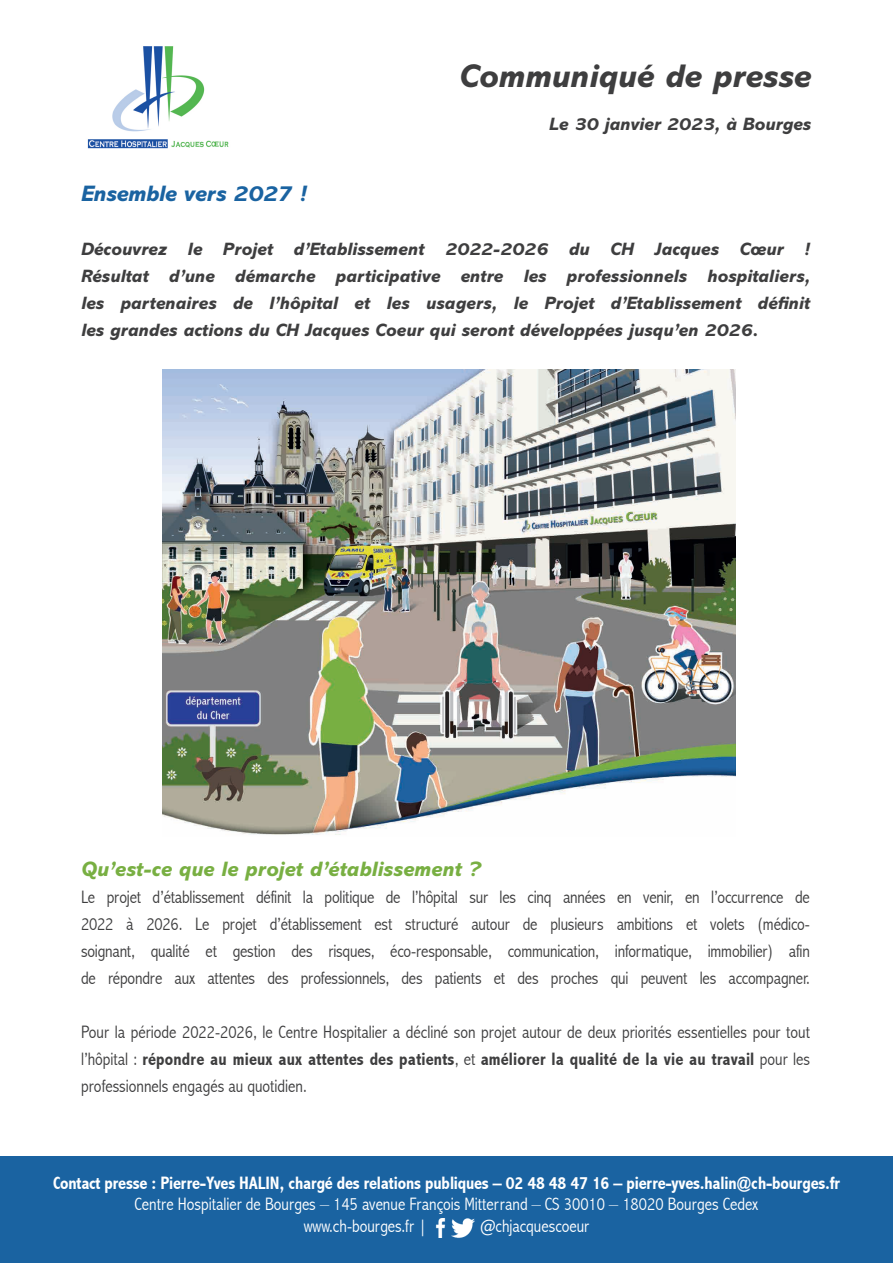
<style>
.page{position:relative;width:893px;height:1263px;background:#fff}
.page>*{position:absolute;margin:0;border:0;box-sizing:border-box;transform-origin:0 0}
.t1{font:italic 800 33px "Abadi MT Std";color:#3e3e3f}
.t2{font:italic 800 22.5px "Abadi MT Std";letter-spacing:-.01em;color:#1a63a1}
.t3{font:italic 800 21px "Abadi MT Std";color:#78af42}
.t4{font:300 condensed 18px/27px "Abadi";color:#3e3e3f;text-align:justify}
.t5{font:italic 800 18px/27px "Abadi MT Std";color:#3e3e3f;text-align:justify}
.t6{font:300 condensed 18px/21.6px "Abadi";color:#fff}
.t7{font:700 condensed 18px "Abadi";letter-spacing:-.01em;color:#fff}
.s1{font-weight:700}
</style>
<div class="page">
<img style="left:87px;top:46px;width:142px;height:103px">
<div style="left:0;top:1157px;width:893px;height:106px;background:#1a63a1"></div>
<img style="left:435px;top:1219px;width:11px;height:18px">
<img style="left:451px;top:1218px;width:23px;height:20px">
<img style="left:162px;top:369px;width:573px;height:466px">
<p class="t2" style="left:81px;top:181px;width:227px">Ensemble vers 2027 !</p>
<h1 class="t1" style="left:459px;top:57px;width:353px">Communiqué de presse</h1>
<p class="t5" style="left:549px;top:111px;width:263px">Le 30 janvier 2023, à Bourges</p>
<p class="t5" style="left:81px;top:236px;width:731px">Découvrez le Projet d’Etablissement 2022-2026 du CH Jacques Cœur !<br>Résultat d’une démarche participative entre les professionnels hospitaliers, les partenaires de l’hôpital et les usagers, le Projet d’Etablissement définit les grandes actions du CH Jacques Coeur qui seront développées jusqu’en 2026.</p>
<p class="t3" style="left:81px;top:857px;width:401px">Qu’est-ce que le projet d’établissement ?</p>
<p class="t4" style="left:81px;top:884px;width:730px">Le projet d’établissement définit la politique de l’hôpital sur les cinq années en venir, en l’occurrence de 2022 à 2026. Le projet d’établissement est structuré autour de plusieurs ambitions et volets (médico&shy;soignant, qualité et gestion des risques, éco-responsable, communication, informatique, immobilier) afin de répondre aux attentes des professionnels, des patients et des proches qui peuvent les accompagner.</p>
<p class="t4" style="left:81px;top:1019px;width:731px">Pour la période 2022-2026, le Centre Hospitalier a décliné son projet autour de deux priorités essentielles pour tout l’hôpital : <span class="s1">répondre au mieux aux attentes des patients</span>, et <span class="s1">améliorer la qualité de la vie au travail</span> pour les professionnels engagés au quotidien.</p>
<p class="t7" style="left:53px;top:1172px;width:788px">Contact presse : Pierre-Yves HALIN, chargé des relations publiques – 02 48 48 47 16 – pierre-yves.halin@ch-bourges.fr</p>
<p class="t6" style="left:304px;top:1193px;width:456px;text-indent:-169px">Centre Hospitalier de Bourges – 145 avenue François Mitterrand – CS 30010 – 18020 Bourges Cedex www.ch-bourges.fr |</p>
<p class="t6" style="left:481px;top:1215px;width:110px">@chjacquescoeur</p>
</div>
